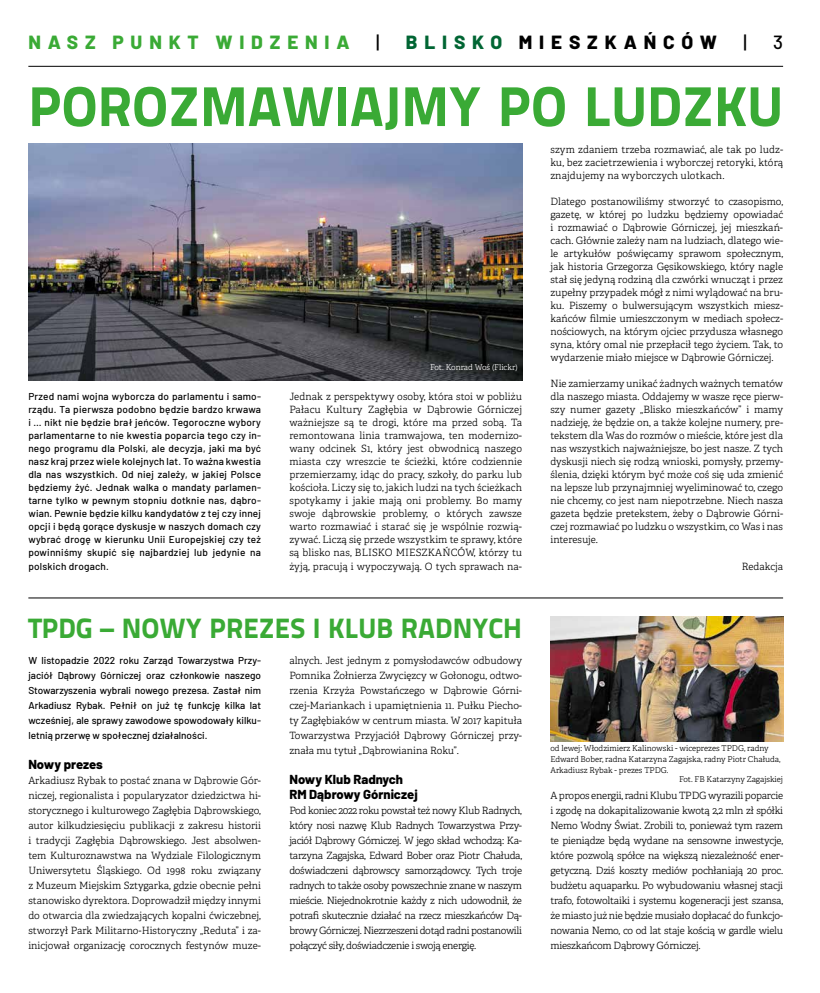
<style>
.page{position:relative;width:820px;height:993px;background:#fff}
.page>*{position:absolute;margin:0;border:0;box-sizing:border-box;transform-origin:0 0}
.t1{font:56px "Titillium Text 25 L 999 wt";color:#3aaa35}
.t2{font:28px "Titillium Text 25 L 999 wt";color:#3aaa35}
.t3{font:800 19px "Barlow";letter-spacing:.36em;color:#3aaa35}
.t4{font:800 19px "Barlow";letter-spacing:.36em;color:#000}
.t5{font:500 19px "Barlow";color:#000}
.t6{font:800 13px/15px "Barlow";color:#000}
.t7{font:300 10px/13px "Adelle";letter-spacing:-.005em;color:#000;text-align:justify}
.t8{font:500 10px/13px "Barlow";letter-spacing:.01em;color:#000;text-align:justify}
.t9{font:300 8px/11px "Adelle";color:#000}
.t10{font:300 8px "Adelle";color:#fff}
.s1{color:#006533}
</style>
<div class="page">
<img style="left:28px;top:143px;width:494px;height:237px">
<hr style="left:28px;top:597px;width:754px;height:1px;background:#000">
<hr style="left:28px;top:66px;width:754px;height:1px;background:#000">
<img style="left:550px;top:616px;width:232px;height:125px">
<h3 class="t3" style="left:28px;top:28px;width:323px">NASZ PUNKT WIDZENIA</h3>
<h3 class="t5" style="left:376px;top:28px;width:5px">|</h3>
<h3 class="t4" style="left:405px;top:28px;width:312px"><span class="s1">BLISKO</span> MIESZKAŃCÓW</h3>
<h3 class="t5" style="left:743px;top:28px;width:5px">|</h3>
<h3 class="t5" style="left:772px;top:28px;width:11px">3</h3>
<h1 class="t1" style="left:28px;top:62px;width:755px">POROZMAWIAJMY PO LUDZKU</h1>
<p class="t10" style="left:430px;top:362px;width:89px">Fot. Konrad Woś (Flickr)</p>
<p class="t8" style="left:28px;top:389px;width:234px">Przed nami wojna wyborcza do parlamentu i samo&shy;rządu. Ta pierwsza podobno będzie bardzo krwawa i … nikt nie będzie brał jeńców. Tegoroczne wybory parlamentarne to nie kwestia poparcia tego czy in&shy;nego programu dla Polski, ale decyzja, jaki ma być nasz kraj przez wiele kolejnych lat. To ważna kwestia dla nas wszystkich. Od niej zależy, w jakiej Polsce będziemy żyć. Jednak walka o mandaty parlamen&shy;tarne tylko w pewnym stopniu dotknie nas, dąbro&shy;wian. Pewnie będzie kilku kandydatów z tej czy innej opcji i będą gorące dyskusje w naszych domach czy wybrać drogę w kierunku Unii Europejskiej czy też powinniśmy skupić się najbardziej lub jedynie na polskich drogach.</p>
<p class="t7" style="left:289px;top:390px;width:234px">Jednak z perspektywy osoby, która stoi w pobliżu Pałacu Kultury Zagłębia w Dąbrowie Górniczej ważniejsze są te drogi, które ma przed sobą. Ta remontowana linia tramwajowa, ten modernizo&shy;wany odcinek S1, który jest obwodnicą naszego miasta czy wreszcie te ścieżki, które codziennie przemierzamy, idąc do pracy, szkoły, do parku lub kościoła. Liczy się to, jakich ludzi na tych ścieżkach spotykamy i jakie mają oni problemy. Bo mamy swoje dąbrowskie problemy, o których zawsze warto rozmawiać i starać się je wspólnie rozwią&shy;zywać. Liczą się przede wszystkim te sprawy, które są blisko nas, BLISKO MIESZKAŃCÓW, którzy tu żyją, pracują i wypoczywają. O tych sprawach na-</p>
<h2 class="t2" style="left:28px;top:605px;width:495px">TPDG – NOWY PREZES I KLUB RADNYCH</h2>
<p class="t8" style="left:28px;top:651px;width:234px;line-height:15px">W listopadzie 2022 roku Zarząd Towarzystwa Przy&shy;jaciół Dąbrowy Górniczej oraz członkowie naszego Stowarzyszenia wybrali nowego prezesa. Zastał nim Arkadiusz Rybak. Pełnił on już tę funkcję kilka lat wcześniej, ale sprawy zawodowe spowodowały kilku&shy;letnią przerwę w społecznej działalności.</p>
<h3 class="t6" style="left:28px;top:755px;width:76px">Nowy prezes</h3>
<p class="t7" style="left:28px;top:772px;width:234px;line-height:15px">Arkadiusz Rybak to postać znana w Dąbrowie Gór&shy;niczej, regionalista i popularyzator dziedzictwa hi&shy;storycznego i kulturowego Zagłębia Dąbrowskiego, autor kilkudziesięciu publikacji z zakresu historii i tradycji Zagłębia Dąbrowskiego. Jest absolwen&shy;tem Kulturoznawstwa na Wydziale Filologicznym Uniwersytetu Śląskiego. Od 1998 roku związany z Muzeum Miejskim Sztygarka, gdzie obecnie pełni stanowisko dyrektora. Doprowadził między innymi do otwarcia dla zwiedzających kopalni ćwiczebnej, stworzył Park Militarno-Historyczny „Reduta” i za&shy;inicjował organizację corocznych festynów muze-</p>
<p class="t7" style="left:289px;top:652px;width:234px;line-height:15px">alnych. Jest jednym z pomysłodawców odbudowy Pomnika Żołnierza Zwycięzcy w Gołonogu, odtwo&shy;rzenia Krzyża Powstańczego w Dąbrowie Górni&shy;czej-Mariankach i upamiętnienia 11. Pułku Piecho&shy;ty Zagłębiaków w centrum miasta. W 2017 kapituła Towarzystwa Przyjaciół Dąbrowy Górniczej przy&shy;znała mu tytuł „Dąbrowianina Roku”.</p>
<h3 class="t6" style="left:289px;top:770px;width:130px">Nowy Klub Radnych<br>RM Dąbrowy Górniczej</h3>
<p class="t7" style="left:289px;top:802px;width:234px;line-height:15px">Pod koniec 2022 roku powstał też nowy Klub Radnych, który nosi nazwę Klub Radnych Towarzystwa Przy&shy;jaciół Dąbrowy Górniczej. W jego skład wchodzą: Ka&shy;tarzyna Zagajska, Edward Bober oraz Piotr Chałuda, doświadczeni dąbrowscy samorządowcy. Tych troje radnych to także osoby powszechnie znane w naszym mieście. Niejednokrotnie każdy z nich udowodnił, że potrafi skutecznie działać na rzecz mieszkańców Dą&shy;browy Górniczej. Niezrzeszeni dotąd radni postanowili połączyć siły, doświadczenie i swoją energię.</p>
<p class="t7" style="left:550px;top:143px;width:234px">szym zdaniem trzeba rozmawiać, ale tak po ludz&shy;ku, bez zacietrzewienia i wyborczej retoryki, którą znajdujemy na wyborczych ulotkach.</p>
<p class="t7" style="left:550px;top:195px;width:234px">Dlatego postanowiliśmy stworzyć to czasopismo, gazetę, w której po ludzku będziemy opowiadać i rozmawiać o Dąbrowie Górniczej, jej mieszkań&shy;cach. Głównie zależy nam na ludziach, dlatego wie&shy;le artykułów poświęcamy sprawom społecznym, jak historia Grzegorza Gęsikowskiego, który nagle stał się jedyną rodziną dla czwórki wnucząt i przez zupełny przypadek mógł z nimi wylądować na bru&shy;ku. Piszemy o bulwersującym wszystkich miesz&shy;kańców filmie umieszczonym w mediach społecz&shy;nościowych, na którym ojciec przydusza własnego syna, który omal nie przepłacił tego życiem. Tak, to wydarzenie miało miejsce w Dąbrowie Górniczej.</p>
<p class="t7" style="left:550px;top:377px;width:234px">Nie zamierzamy unikać żadnych ważnych tematów dla naszego miasta. Oddajemy w wasze ręce pierw&shy;szy numer gazety „Blisko mieszkańców” i mamy nadzieję, że będzie on, a także kolejne numery, pre&shy;tekstem dla Was do rozmów o mieście, które jest dla nas wszystkich najważniejsze, bo jest nasze. Z tych dyskusji niech się rodzą wnioski, pomysły, przemy&shy;ślenia, dzięki którym być może coś się uda zmienić na lepsze lub przynajmniej wyeliminować to, czego nie chcemy, co jest nam niepotrzebne. Niech nasza gazeta będzie pretekstem, żeby o Dąbrowie Górni&shy;czej rozmawiać po ludzku o wszystkim, co Was i nas interesuje.</p>
<p class="t7" style="left:741px;top:559px;width:43px">Redakcja</p>
<p class="t9" style="left:550px;top:742px;width:231px">od lewej: Włodzimierz Kalinowski - wiceprezes TPDG, radny<br>Edward Bober, radna Katarzyna Zagajska, radny Piotr Chałuda,<br>Arkadiusz Rybak - prezes TPDG.</p>
<p class="t9" style="left:678px;top:773px;width:105px">Fot. FB Katarzyny Zagajskiej</p>
<p class="t7" style="left:550px;top:787px;width:234px;line-height:15px">A propos energii, radni Klubu TPDG wyrazili poparcie i zgodę na dokapitalizowanie kwotą 2,2 mln zł spółki Nemo Wodny Świat. Zrobili to, ponieważ tym razem te pieniądze będą wydane na sensowne inwestycje, które pozwolą spółce na większą niezależność ener&shy;getyczną. Dziś koszty mediów pochłaniają 20 proc. budżetu aquaparku. Po wybudowaniu własnej stacji trafo, fotowoltaiki i systemu kogeneracji jest szansa, że miasto już nie będzie musiało dopłacać do funkcjo&shy;nowania Nemo, co od lat staje kością w gardle wielu mieszkańcom Dąbrowy Górniczej.</p>
</div>
